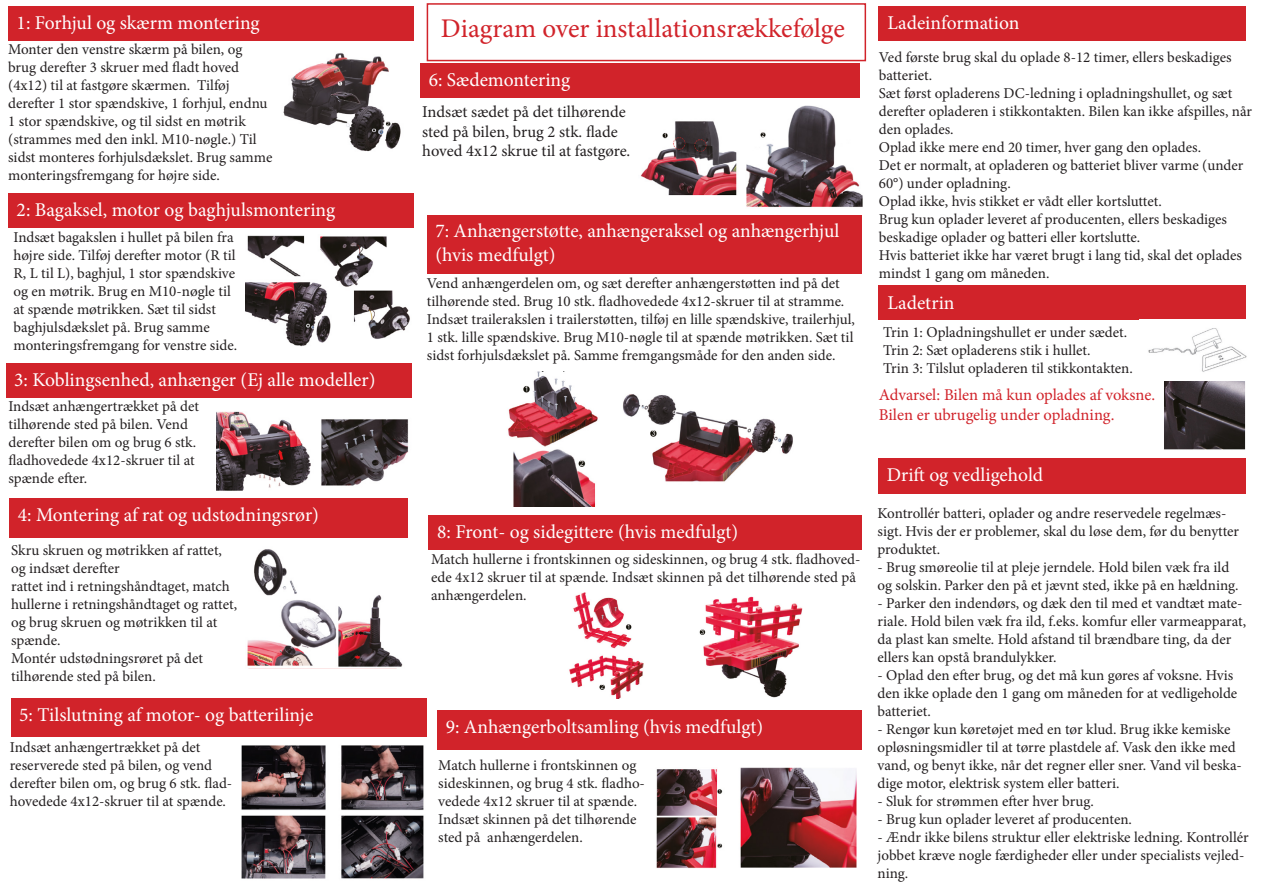
<style>
.page{position:relative;width:1263px;height:893px;background:#fff}
.page>*{position:absolute;margin:0;border:0;box-sizing:border-box;transform-origin:0 0}
.t1{font:27px "Minion Pro";color:#d1232a}
.t2{font:19.5px/23.4px "Minion Pro";color:#fff}
.t3{font:16.5px/19.8px "Minion Pro";color:#231f20}
.t4{font:16.5px/19.8px "Minion Pro";color:#d1232a}
.t5{font:15px/18px "Minion Pro";color:#231f20}
</style>
<div class="page">
<div style="left:427px;top:3px;width:439px;height:58px;border:2px solid #d1232a"></div>
<div style="left:8px;top:6px;width:406px;height:34px;background:#d1232a"></div>
<div style="left:8px;top:193px;width:406px;height:34px;background:#d1232a"></div>
<div style="left:6px;top:364px;width:405px;height:34px;background:#d1232a"></div>
<div style="left:11px;top:698px;width:415px;height:39px;background:#d1232a"></div>
<div style="left:420px;top:64px;width:440px;height:34px;background:#d1232a"></div>
<div style="left:879px;top:6px;width:367px;height:34px;background:#d1232a"></div>
<div style="left:879px;top:286px;width:367px;height:34px;background:#d1232a"></div>
<div style="left:878px;top:458px;width:367px;height:35px;background:#d1232a"></div>
<div style="left:427px;top:215px;width:435px;height:58px;background:#d1232a"></div>
<div style="left:429px;top:515px;width:433px;height:35px;background:#d1232a"></div>
<div style="left:437px;top:710px;width:425px;height:40px;background:#d1232a"></div>
<div style="left:9px;top:498px;width:399px;height:40px;background:#d1232a"></div>
<img style="left:283px;top:53px;width:118px;height:99px">
<img style="left:245px;top:235px;width:165px;height:111px">
<img style="left:217px;top:411px;width:192px;height:80px">
<img style="left:247px;top:549px;width:156px;height:118px">
<img style="left:241px;top:745px;width:183px;height:134px">
<img style="left:641px;top:105px;width:222px;height:102px">
<img style="left:508px;top:371px;width:285px;height:136px">
<img style="left:569px;top:592px;width:233px;height:106px">
<img style="left:656px;top:767px;width:201px;height:101px">
<img style="left:1164px;top:382px;width:82px;height:68px">
<img style="left:1148px;top:328px;width:99px;height:44px">
<p class="t2" style="left:17px;top:11px;width:245px">1: Forhjul og skærm montering</p>
<p class="t5" style="left:8px;top:40px;width:266px">Monter den venstre skærm på bilen, og brug derefter 3 skruer med fladt hoved (4x12) til at fastgøre skærmen. Tilføj derefter 1 stor spændskive, 1 forhjul, endnu 1 stor spændskive, og til sidst en møtrik (strammes med den inkl. M10-nøgle.) Til sidst monteres forhjulsdækslet. Brug samme monteringsfremgang for højre side.</p>
<p class="t2" style="left:17px;top:198px;width:320px">2: Bagaksel, motor og baghjulsmontering</p>
<p class="t5" style="left:13px;top:228px;width:225px">Indsæt bagakslen i hullet på bilen fra højre side. Tilføj derefter motor (R til R, L til L), baghjul, 1 stor spændskive og en møtrik. Brug en M10-nøgle til at spænde møtrikken. Sæt til sidst baghjulsdækslet på. Brug samme monteringsfremgang for venstre side.</p>
<p class="t2" style="left:14px;top:368px;width:363px">3: Koblingsenhed, anhænger (Ej alle modeller)</p>
<p class="t5" style="left:8px;top:397px;width:192px">Indsæt anhængertrækket på det tilhørende sted på bilen. Vend derefter bilen om og brug 6 stk. fladhovedede 4x12-skruer til at spænde efter.</p>
<p class="t2" style="left:18px;top:503px;width:303px">4: Montering af rat og udstødningsrør)</p>
<p class="t5" style="left:11px;top:541px;width:227px">Skru skruen og møtrikken af rattet, og indsæt derefter<br>rattet ind i retningshåndtaget, match hullerne i retningshåndtaget og rattet, og brug skruen og møtrikken til at spænde.<br>Montér udstødningsrøret på det tilhørende sted på bilen.</p>
<p class="t2" style="left:19px;top:703px;width:295px">5: Tilslutning af motor- og batterilinje</p>
<p class="t5" style="left:10px;top:738px;width:224px">Indsæt anhængertrækket på det reserverede sted på bilen, og vend derefter bilen om, og brug 6 stk. flad&shy;hovedede 4x12-skruer til at spænde.</p>
<p class="t1" style="left:441px;top:10px;width:405px">Diagram over installationsrækkefølge</p>
<p class="t2" style="left:429px;top:69px;width:143px">6: Sædemontering</p>
<p class="t3" style="left:422px;top:102px;width:210px">Indsæt sædet på det tilhørende sted på bilen, brug 2 stk. flade hoved 4x12 skrue til at fastgøre.</p>
<p class="t2" style="left:435px;top:219px;width:406px">7: Anhængerstøtte, anhængeraksel og anhængerhjul (hvis medfulgt)</p>
<p class="t5" style="left:427px;top:275px;width:430px">Vend anhængerdelen om, og sæt derefter anhængerstøtten ind på det tilhørende sted. Brug 10 stk. fladhovedede 4x12-skruer til at stramme.<br>Indsæt trailerakslen i trailerstøtten, tilføj en lille spændskive, trailerhjul, 1 stk. lille spændskive. Brug M10-nøgle til at spænde møtrikken. Sæt til sidst forhjulsdækslet på. Samme fremgangsmåde for den anden side.</p>
<p class="t2" style="left:437px;top:520px;width:302px">8: Front- og sidegittere (hvis medfulgt)</p>
<p class="t5" style="left:431px;top:550px;width:431px">Match hullerne i frontskinnen og sideskinnen, og brug 4 stk. fladhoved&shy;ede 4x12 skruer til at spænde. Indsæt skinnen på det tilhørende sted på anhængerdelen.</p>
<p class="t2" style="left:446px;top:715px;width:319px">9: Anhængerboltsamling (hvis medfulgt)</p>
<p class="t5" style="left:438px;top:756px;width:208px">Match hullerne i frontskinnen og sideskinnen, og brug 4 stk. fladho&shy;vedede 4x12 skruer til at spænde.<br>Indsæt skinnen på det tilhørende sted på anhængerdelen.</p>
<p class="t2" style="left:887px;top:11px;width:134px">Ladeinformation</p>
<p class="t5" style="left:879px;top:48px;width:375px">Ved første brug skal du oplade 8-12 timer, ellers beskadiges batteriet.<br>Sæt først opladerens DC-ledning i opladningshullet, og sæt derefter opladeren i stikkontakten. Bilen kan ikke afspilles, når den oplades.<br>Oplad ikke mere end 20 timer, hver gang den oplades.<br>Det er normalt, at opladeren og batteriet bliver varme (under 60°) under opladning.<br>Oplad ikke, hvis stikket er vådt eller kortsluttet.<br>Brug kun oplader leveret af producenten, ellers beskadiges beskadige oplader og batteri eller kortslutte.<br>Hvis batteriet ikke har været brugt i lang tid, skal det oplades mindst 1 gang om måneden.</p>
<p class="t2" style="left:887px;top:291px;width:69px">Ladetrin</p>
<p class="t5" style="left:883px;top:323px;width:251px">Trin 1: Opladningshullet er under sædet.<br>Trin 2: Sæt opladerens stik i hullet.<br>Trin 3: Tilslut opladeren til stikkontakten.</p>
<p class="t4" style="left:879px;top:385px;width:278px">Advarsel: Bilen må kun oplades af voksne.<br>Bilen er ubrugelig under opladning.</p>
<p class="t2" style="left:887px;top:463px;width:158px">Drift og vedligehold</p>
<p class="t5" style="left:877px;top:505px;width:363px">Kontrollér batteri, oplader og andre reservedele regelmæs&shy;sigt. Hvis der er problemer, skal du løse dem, før du benytter produktet.</p>
<p class="t5" style="left:877px;top:559px;width:363px">- Brug smøreolie til at pleje jerndele. Hold bilen væk fra ild og solskin. Parker den på et jævnt sted, ikke på en hældning.</p>
<p class="t5" style="left:877px;top:595px;width:370px">- Parker den indendørs, og dæk den til med et vandtæt mate&shy;riale. Hold bilen væk fra ild, f.eks. komfur eller varmeapparat, da plast kan smelte. Hold afstand til brændbare ting, da der ellers kan opstå brandulykker.</p>
<p class="t5" style="left:877px;top:667px;width:361px">- Oplad den efter brug, og det må kun gøres af voksne. Hvis den ikke oplade den 1 gang om måneden for at vedligeholde batteriet.</p>
<p class="t5" style="left:877px;top:721px;width:366px">- Rengør kun køretøjet med en tør klud. Brug ikke kemiske opløsningsmidler til at tørre plastdele af. Vask den ikke med vand, og benyt ikke, når det regner eller sner. Vand vil beska&shy;dige motor, elektrisk system eller batteri.</p>
<p class="t5" style="left:877px;top:793px;width:218px">- Sluk for strømmen efter hver brug.</p>
<p class="t5" style="left:877px;top:811px;width:256px">- Brug kun oplader leveret af producenten.</p>
<p class="t5" style="left:877px;top:829px;width:373px">- Ændr ikke bilens struktur eller elektriske ledning. Kontrollér jobbet kræve nogle færdigheder eller under specialists vejled&shy;ning.</p>
</div>
